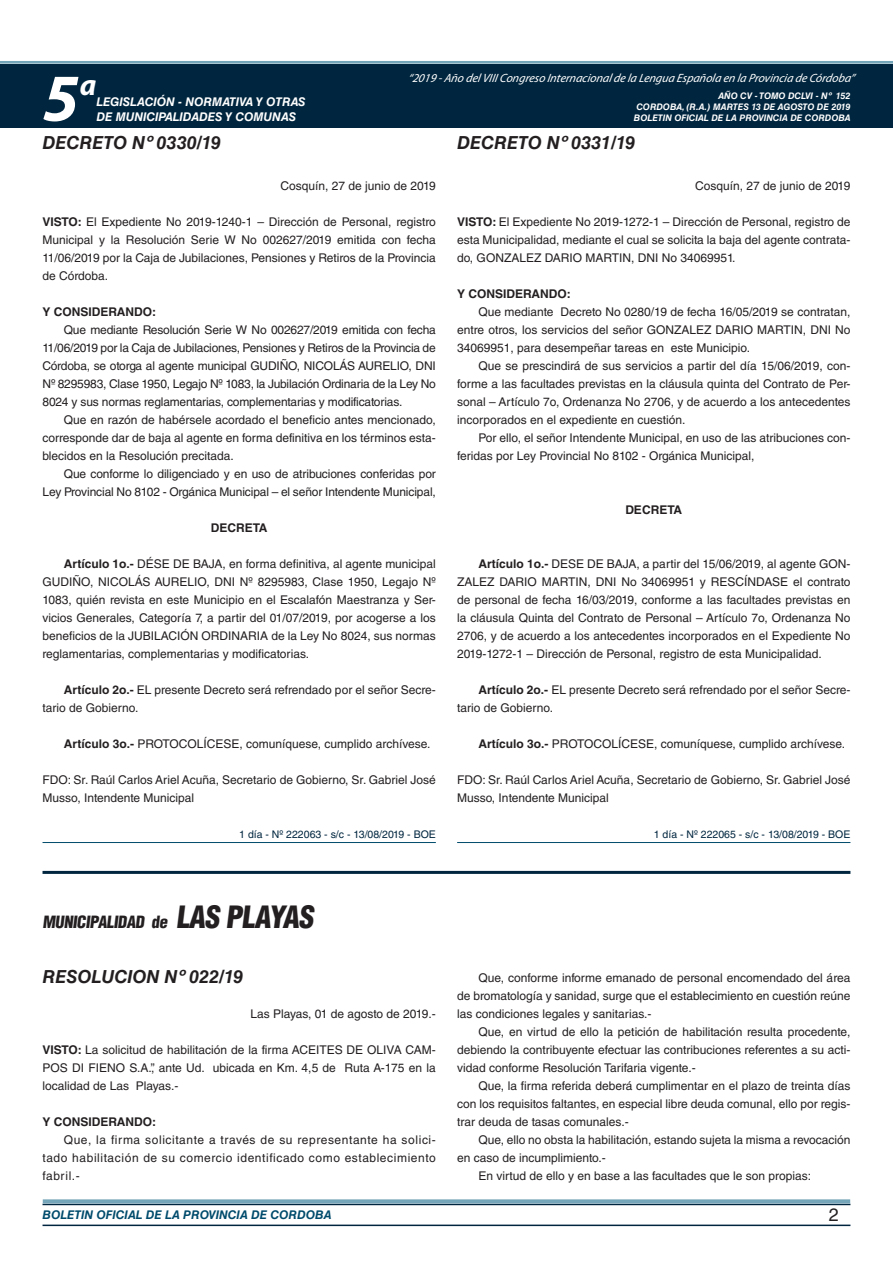
<style>
.page{position:relative;width:893px;height:1263px;background:#fff}
.page>*{position:absolute;margin:0;border:0;box-sizing:border-box;transform-origin:0 0}
.t1{font:italic 700 67.5px "Myriad Pro";color:#fff}
.t2{font:900 condensed 30px "Helvetica LT Std";color:#231f20}
.t3{font:italic 700 30px "Myriad Pro";color:#fff}
.t4{font:italic 700 18px "Helvetica LT Std";color:#231f20}
.t5{font:18px "Helvetica LT Std";color:#231f20}
.t6{font:900 condensed 16.5px "Helvetica LT Std";color:#231f20}
.t7{font:12px/18px "Helvetica LT Std";color:#231f20;text-align:justify}
.t8{font:italic 12px "Myriad Pro";color:#fff}
.t9{font:700 12px "Helvetica LT Std";color:#231f20}
.t10{font:italic 700 12px "Helvetica LT Std";color:#fff}
.t11{font:italic 700 12px "Helvetica LT Std";color:#004b6c}
.t12{font:10.5px "Helvetica LT Std";color:#00263f}
.t13{font:italic 700 9px/10.8px "Helvetica LT Std";color:#fff;text-align:justify}
.s1{font-weight:700}
</style>
<div class="page">
<div style="left:0;top:61px;width:893px;height:6px;background:#fff;opacity:.75"></div>
<div style="left:0;top:64px;width:893px;height:64px;background:#00263f"></div>
<hr style="left:43px;top:1224px;width:807px;height:2px;background:#00263f">
<div style="left:42px;top:1198px;width:809px;height:8px;background:#fff;opacity:.75"></div>
<hr style="left:43px;top:842px;width:393px;height:1px;background:#004b6c">
<hr style="left:457px;top:842px;width:393px;height:1px;background:#004b6c">
<hr style="left:43px;top:871px;width:807px;height:3px;background:#00263f">
<h1 class="t1" style="left:43px;top:54px;width:38px">5</h1>
<h2 class="t3" style="left:80px;top:66px;width:18px">a</h2>
<p class="t10" style="left:96px;top:95px;width:211px">LEGISLACIÓN - NORMATIVA Y OTRAS</p>
<p class="t10" style="left:96px;top:109px;width:201px">DE MUNICIPALIDADES Y COMUNAS</p>
<h3 class="t4" style="left:43px;top:131px;width:180px">DECRETO Nº 0330/19</h3>
<p class="t8" style="left:408px;top:71px;width:448px">“2019 -Año delVIIICongreso Internacionalde la Lengua Esp añola en la Provincia de Córdoba”</p>
<p class="t13" style="left:634px;top:91px;width:218px;text-indent:84px">AÑO CV - TOMO DCLVI - Nº 152<br>CORDOBA, (R.A.) MARTES 13 DE AGOSTO DE 2019<br>BOLETIN OFICIAL DE LA PROVINCIA DE CORDOBA</p>
<h3 class="t4" style="left:457px;top:131px;width:180px">DECRETO Nº 0331/19</h3>
<p class="t7" style="left:281px;top:177px;width:157px">Cosquín, 27 de junio de 2019</p>
<p class="t7" style="left:43px;top:213px;width:395px"><span class="s1">VISTO:</span> El Expediente No 2019-1240-1 – Dirección de Personal, registro Municipal y la Resolución Serie W No 002627/2019 emitida con fecha 11/06/2019 por la Caja de Jubilaciones, Pensiones y Retiros de la Provincia de Córdoba.</p>
<p class="t9" style="left:43px;top:304px;width:115px">Y CONSIDERANDO:</p>
<p class="t7" style="left:43px;top:321px;width:395px;text-indent:21px">Que mediante Resolución Serie W No 002627/2019 emitida con fecha 11/06/2019 por la Caja de Jubilaciones, Pensiones y Retiros de la Provincia de Córdoba, se otorga al agente municipal GUDIÑO, NICOLÁS AURELIO, DNI Nº 8295983, Clase 1950, Legajo Nº 1083, la Jubilación Ordinaria de la Ley No 8024 y sus normas reglamentarias, complementarias y modificatorias.</p>
<p class="t7" style="left:43px;top:411px;width:395px;text-indent:21px">Que en razón de habérsele acordado el beneficio antes mencionado, corresponde dar de baja al agente en forma definitiva en los términos esta&shy;blecidos en la Resolución precitada.</p>
<p class="t7" style="left:43px;top:465px;width:395px;text-align:right">Que conforme lo diligenciado y en uso de atribuciones conferidas por<br>Ley Provincial No 8102 - Orgánica Municipal – el señor Intendente Municipal,</p>
<p class="t9" style="left:211px;top:520px;width:58px">DECRETA</p>
<p class="t7" style="left:43px;top:555px;width:395px;text-indent:21px"><span class="s1">Artículo 1o.-</span> DÉSE DE BAJA, en forma definitiva, al agente municipal GUDIÑO, NICOLÁS AURELIO, DNI Nº 8295983, Clase 1950, Legajo Nº 1083, quién revista en este Municipio en el Escalafón Maestranza y Ser&shy;vicios Generales, Categoría 7, a partir del 01/07/2019, por acogerse a los beneficios de la JUBILACIÓN ORDINARIA de la Ley No 8024, sus normas reglamentarias, complementarias y modificatorias.</p>
<p class="t7" style="left:43px;top:681px;width:395px;text-indent:21px"><span class="s1">Artículo 2o.-</span> EL presente Decreto será refrendado por el señor Secre&shy;tario de Gobierno.</p>
<p class="t7" style="left:64px;top:735px;width:368px"><span class="s1">Artículo 3o.-</span> PROTOCOLÍCESE, comuníquese, cumplido archívese.</p>
<p class="t7" style="left:43px;top:771px;width:395px">FDO: Sr. Raúl Carlos Ariel Acuña, Secretario de Gobierno, Sr. Gabriel José<br>Musso, Intendente Municipal</p>
<p class="t12" style="left:239px;top:828px;width:198px">1 día - Nº 222063 - s/c - 13/08/2019 - BOE</p>
<p class="t7" style="left:695px;top:177px;width:157px">Cosquín, 27 de junio de 2019</p>
<p class="t7" style="left:457px;top:213px;width:395px"><span class="s1">VISTO:</span> El Expediente No 2019-1272-1 – Dirección de Personal, registro de esta Municipalidad, mediante el cual se solicita la baja del agente contrata&shy;do, GONZALEZ DARIO MARTIN, DNI No 34069951.</p>
<p class="t9" style="left:457px;top:286px;width:115px">Y CONSIDERANDO:</p>
<p class="t7" style="left:457px;top:303px;width:395px;text-indent:21px">Que mediante Decreto No 0280/19 de fecha 16/05/2019 se contratan, entre otros, los servicios del señor GONZALEZ DARIO MARTIN, DNI No 34069951, para desempeñar tareas en este Municipio.</p>
<p class="t7" style="left:457px;top:357px;width:395px;text-indent:21px">Que se prescindirá de sus servicios a partir del día 15/06/2019, con&shy;forme a las facultades previstas en la cláusula quinta del Contrato de Per&shy;sonal – Artículo 7o, Ordenanza No 2706, y de acuerdo a los antecedentes incorporados en el expediente en cuestión.</p>
<p class="t7" style="left:457px;top:429px;width:395px;text-indent:21px">Por ello, el señor Intendente Municipal, en uso de las atribuciones con&shy;feridas por Ley Provincial No 8102 - Orgánica Municipal,</p>
<p class="t9" style="left:625px;top:502px;width:58px">DECRETA</p>
<p class="t7" style="left:457px;top:555px;width:395px;text-indent:21px"><span class="s1">Artículo 1o.-</span> DESE DE BAJA, a partir del 15/06/2019, al agente GON-ZALEZ DARIO MARTIN, DNI No 34069951 y RESCÍNDASE el contrato de personal de fecha 16/03/2019, conforme a las facultades previstas en la cláusula Quinta del Contrato de Personal – Artículo 7o, Ordenanza No 2706, y de acuerdo a los antecedentes incorporados en el Expediente No 2019-1272-1 – Dirección de Personal, registro de esta Municipalidad.</p>
<p class="t7" style="left:457px;top:681px;width:395px;text-indent:21px"><span class="s1">Artículo 2o.-</span> EL presente Decreto será refrendado por el señor Secre&shy;tario de Gobierno.</p>
<p class="t7" style="left:478px;top:735px;width:368px"><span class="s1">Artículo 3o.-</span> PROTOCOLÍCESE, comuníquese, cumplido archívese.</p>
<p class="t7" style="left:457px;top:771px;width:395px">FDO: Sr. Raúl Carlos Ariel Acuña, Secretario de Gobierno, Sr. Gabriel José<br>Musso, Intendente Municipal</p>
<p class="t12" style="left:654px;top:828px;width:198px">1 día - Nº 222065 - s/c - 13/08/2019 - BOE</p>
<h3 class="t6" style="left:43px;top:911px;width:129px">MUNICIPALIDAD DE</h3>
<h2 class="t2" style="left:176px;top:898px;width:125px">LAS PLAYAS</h2>
<h3 class="t4" style="left:43px;top:966px;width:202px">RESOLUCION Nº 022/19</h3>
<p class="t7" style="left:250px;top:1005px;width:187px">Las Playas, 01 de agosto de 2019.-</p>
<p class="t7" style="left:43px;top:1041px;width:395px"><span class="s1">VISTO:</span> La solicitud de habilitación de la firma ACEITES DE OLIVA CAM-POS DI FIENO S.A.”, ante Ud. ubicada en Km. 4,5 de Ruta A-175 en la localidad de Las Playas.-</p>
<p class="t9" style="left:43px;top:1114px;width:115px">Y CONSIDERANDO:</p>
<p class="t7" style="left:43px;top:1131px;width:395px;text-indent:21px">Que, la firma solicitante a través de su representante ha solici&shy;tado habilitación de su comercio identificado como establecimiento fabril.-</p>
<p class="t7" style="left:457px;top:969px;width:395px;text-indent:21px">Que, conforme informe emanado de personal encomendado del área de bromatología y sanidad, surge que el establecimiento en cuestión reúne las condiciones legales y sanitarias.-</p>
<p class="t7" style="left:457px;top:1023px;width:395px;text-indent:21px">Que, en virtud de ello la petición de habilitación resulta procedente, debiendo la contribuyente efectuar las contribuciones referentes a su acti&shy;vidad conforme Resolución Tarifaria vigente.-</p>
<p class="t7" style="left:457px;top:1077px;width:395px;text-indent:21px">Que, la firma referida deberá cumplimentar en el plazo de treinta días con los requisitos faltantes, en especial libre deuda comunal, ello por regis&shy;trar deuda de tasas comunales.-</p>
<p class="t7" style="left:478px;top:1131px;width:374px">Que, ello no obsta la habilitación, estando sujeta la misma a revocación</p>
<p class="t7" style="left:457px;top:1149px;width:150px">en caso de incumplimiento.-</p>
<p class="t7" style="left:478px;top:1167px;width:334px">En virtud de ello y en base a las facultades que le son propias:</p>
<p class="t11" style="left:43px;top:1208px;width:290px">BOLETIN OFICIAL DE LA PROVINCIA DE CORDOBA</p>
<h3 class="t5" style="left:829px;top:1204px;width:12px">2</h3>
</div>
